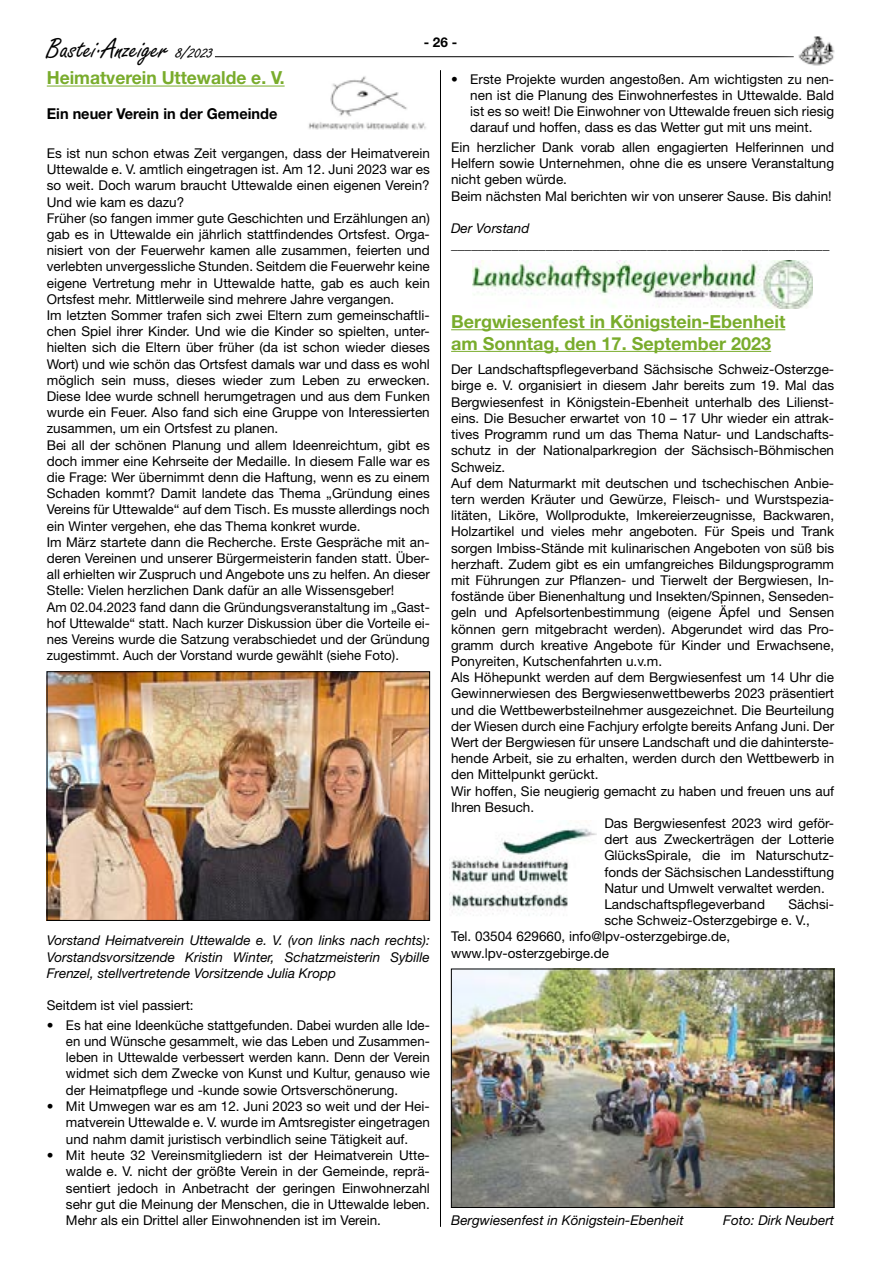
<style>
.page{position:relative;width:881px;height:1263px;background:#fff}
.page>*{position:absolute;margin:0;border:0;box-sizing:border-box;transform-origin:0 0}
.t1{font:28.5px "Freestyle Script";color:#000}
.t2{font:700 18px/21.6px "Helvetica Neue LT";color:#79ac2c}
.t3{font:700 15px "Helvetica Neue LT";color:#000}
.t4{font:13.5px/16.2px "Helvetica Neue LT";color:#000;text-align:justify}
.t5{font:italic 13.5px/16.2px "Helvetica Neue LT";color:#000}
.t6{font:700 13.5px "Helvetica Neue LT";color:#000}
.s1{font-size:18px}
</style>
<div class="page">
<hr style="left:215px;top:56px;width:578px;height:1px;background:#000">
<hr style="left:440px;top:70px;width:1px;height:1157px;background:#000">
<div style="left:768px;top:5px;width:96px;height:91px;background:#fff"></div>
<img style="left:798px;top:36px;width:35px;height:29px">
<img style="left:472px;top:260px;width:340px;height:48px">
<hr style="left:451px;top:329px;width:334px;height:1px;background:#79ac2c">
<hr style="left:451px;top:351px;width:319px;height:1px;background:#79ac2c">
<img style="left:453px;top:971px;width:378px;height:235px">
<div style="left:451px;top:969px;width:382px;height:239px;border:1px solid #000"></div>
<hr style="left:47px;top:86px;width:237px;height:1px;background:#79ac2c">
<img style="left:49px;top:673px;width:378px;height:246px">
<div style="left:47px;top:671px;width:382px;height:250px;border:1px solid #000"></div>
<img style="left:308px;top:76px;width:118px;height:54px">
<img style="left:449px;top:823px;width:147px;height:91px">
<h1 class="t1" style="left:47px;top:32px;width:167px">Bastei·Anzeiger <span class="s1">8/2023</span></h1>
<p class="t6" style="left:423px;top:34px;width:35px">- 26 -</p>
<p class="t4" style="left:470px;top:71px;width:365px;text-indent:-19px">• Erste Projekte wurden angestoßen. Am wichtigsten zu nen&shy;nen ist die Planung des Einwohnerfestes in Uttewalde. Bald ist es so weit! Die Einwohner von Uttewalde freuen sich riesig darauf und hoffen, dass es das Wetter gut mit uns meint.</p>
<p class="t4" style="left:451px;top:139px;width:384px;text-align:left">Ein herzlicher Dank vorab allen engagierten Helferinnen und Helfern sowie Unternehmen, ohne die es unsere Veranstaltung nicht geben würde.<br>Beim nächsten Mal berichten wir von unserer Sause. Bis dahin!</p>
<p class="t5" style="left:451px;top:220px;width:379px">Der Vorstand ________________________________________________________</p>
<h2 class="t2" style="left:47px;top:67px;width:239px">Heimatverein Uttewalde e. V.</h2>
<p class="t3" style="left:47px;top:105px;width:232px">Ein neuer Verein in der Gemeinde</p>
<p class="t4" style="left:47px;top:145px;width:384px;text-align:left">Es ist nun schon etwas Zeit vergangen, dass der Heimatverein Uttewalde e. V. amtlich eingetragen ist. Am 12. Juni 2023 war es so weit. Doch warum braucht Uttewalde einen eigenen Verein?<br>Und wie kam es dazu?<br>Früher (so fangen immer gute Geschichten und Erzählungen an) gab es in Uttewalde ein jährlich stattfindendes Ortsfest. Orga&shy;nisiert von der Feuerwehr kamen alle zusammen, feierten und verlebten unvergessliche Stunden. Seitdem die Feuerwehr keine eigene Vertretung mehr in Uttewalde hatte, gab es auch kein Ortsfest mehr. Mittlerweile sind mehrere Jahre vergangen.<br>Im letzten Sommer trafen sich zwei Eltern zum gemeinschaftli&shy;chen Spiel ihrer Kinder. Und wie die Kinder so spielten, unter&shy;hielten sich die Eltern über früher (da ist schon wieder dieses Wort) und wie schön das Ortsfest damals war und dass es wohl möglich sein muss, dieses wieder zum Leben zu erwecken.<br>Diese Idee wurde schnell herumgetragen und aus dem Funken wurde ein Feuer. Also fand sich eine Gruppe von Interessierten zusammen, um ein Ortsfest zu planen.<br>Bei all der schönen Planung und allem Ideenreichtum, gibt es doch immer eine Kehrseite der Medaille. In diesem Falle war es die Frage: Wer übernimmt denn die Haftung, wenn es zu einem Schaden kommt? Damit landete das Thema „Gründung eines Vereins für Uttewalde“ auf dem Tisch. Es musste allerdings noch ein Winter vergehen, ehe das Thema konkret wurde.<br>Im März startete dann die Recherche. Erste Gespräche mit an&shy;deren Vereinen und unserer Bürgermeisterin fanden statt. Über&shy;all erhielten wir Zuspruch und Angebote uns zu helfen. An dieser Stelle: Vielen herzlichen Dank dafür an alle Wissensgeber!<br>Am 02.04.2023 fand dann die Gründungsveranstaltung im „Gast&shy;hof Uttewalde“ statt. Nach kurzer Diskussion über die Vorteile ei&shy;nes Vereins wurde die Satzung verabschiedet und der Gründung zugestimmt. Auch der Vorstand wurde gewählt (siehe Foto).</p>
<h2 class="t2" style="left:451px;top:310px;width:335px">Bergwiesenfest in Königstein-Ebenheit am Sonntag, den 17. September 2023</h2>
<p class="t4" style="left:451px;top:361px;width:384px">Der Landschaftspflegeverband Sächsische Schweiz-Osterzge-</p>
<p class="t4" style="left:451px;top:377px;width:384px">birge e. V. organisiert in diesem Jahr bereits zum 19. Mal das</p>
<p class="t4" style="left:451px;top:394px;width:384px">Bergwiesenfest in Königstein-Ebenheit unterhalb des Lilienst-</p>
<p class="t4" style="left:451px;top:410px;width:384px">eins. Die Besucher erwartet von 10 – 17 Uhr wieder ein attrak-</p>
<p class="t4" style="left:451px;top:426px;width:384px">tives Programm rund um das Thema Natur- und Landschafts-</p>
<p class="t4" style="left:451px;top:442px;width:384px">schutz in der Nationalparkregion der Sächsisch-Böhmischen</p>
<p class="t4" style="left:451px;top:458px;width:56px">Schweiz.</p>
<p class="t4" style="left:451px;top:475px;width:384px">Auf dem Naturmarkt mit deutschen und tschechischen Anbie-</p>
<p class="t4" style="left:451px;top:491px;width:384px">tern werden Kräuter und Gewürze, Fleisch- und Wurstspezia-</p>
<p class="t4" style="left:451px;top:507px;width:384px">litäten, Liköre, Wollprodukte, Imkereierzeugnisse, Backwaren,</p>
<p class="t4" style="left:451px;top:523px;width:384px">Holzartikel und vieles mehr angeboten. Für Speis und Trank</p>
<p class="t4" style="left:451px;top:539px;width:384px">sorgen Imbiss-Stände mit kulinarischen Angeboten von süß bis</p>
<p class="t4" style="left:451px;top:556px;width:384px">herzhaft. Zudem gibt es ein umfangreiches Bildungsprogramm</p>
<p class="t4" style="left:451px;top:572px;width:384px">mit Führungen zur Pflanzen- und Tierwelt der Bergwiesen, In-</p>
<p class="t4" style="left:451px;top:588px;width:384px">fostände über Bienenhaltung und Insekten/Spinnen, Senseden-</p>
<p class="t4" style="left:451px;top:604px;width:384px">geln und Apfelsortenbestimmung (eigene Äpfel und Sensen</p>
<p class="t4" style="left:451px;top:620px;width:384px">können gern mitgebracht werden). Abgerundet wird das Pro-</p>
<p class="t4" style="left:451px;top:637px;width:384px">gramm durch kreative Angebote für Kinder und Erwachsene,</p>
<p class="t4" style="left:451px;top:653px;width:212px">Ponyreiten, Kutschenfahrten u.v.m.</p>
<p class="t4" style="left:451px;top:669px;width:384px">Als Höhepunkt werden auf dem Bergwiesenfest um 14 Uhr die</p>
<p class="t4" style="left:451px;top:685px;width:384px">Gewinnerwiesen des Bergwiesenwettbewerbs 2023 präsentiert</p>
<p class="t4" style="left:451px;top:701px;width:384px">und die Wettbewerbsteilnehmer ausgezeichnet. Die Beurteilung</p>
<p class="t4" style="left:451px;top:718px;width:384px">der Wiesen durch eine Fachjury erfolgte bereits Anfang Juni. Der</p>
<p class="t4" style="left:451px;top:734px;width:384px">Wert der Bergwiesen für unsere Landschaft und die dahinterste-</p>
<p class="t4" style="left:451px;top:750px;width:384px">hende Arbeit, sie zu erhalten, werden durch den Wettbewerb in</p>
<p class="t4" style="left:451px;top:766px;width:149px">den Mittelpunkt gerückt.</p>
<p class="t4" style="left:451px;top:782px;width:384px">Wir hoffen, Sie neugierig gemacht zu haben und freuen uns auf</p>
<p class="t4" style="left:451px;top:799px;width:85px">Ihren Besuch.</p>
<p class="t4" style="left:604px;top:815px;width:231px">Das Bergwiesenfest 2023 wird geför-</p>
<p class="t4" style="left:604px;top:831px;width:231px">dert aus Zweckerträgen der Lotterie</p>
<p class="t4" style="left:604px;top:847px;width:231px">GlücksSpirale, die im Naturschutz-</p>
<p class="t4" style="left:604px;top:863px;width:231px">fonds der Sächsischen Landesstiftung</p>
<p class="t4" style="left:604px;top:880px;width:222px">Natur und Umwelt verwaltet werden.</p>
<p class="t4" style="left:604px;top:896px;width:162px">Landschaftspflegeverband</p>
<p class="t4" style="left:788px;top:896px;width:47px">Sächsi-</p>
<p class="t4" style="left:604px;top:912px;width:207px">sche Schweiz-Osterzgebirge e. V.,</p>
<p class="t4" style="left:451px;top:928px;width:280px">Tel. 03504 629660, info@lpv-osterzgebirge.de,</p>
<p class="t4" style="left:451px;top:944px;width:159px">www.lpv-osterzgebirge.de</p>
<p class="t5" style="left:47px;top:932px;width:384px;text-align:justify">Vorstand Heimatverein Uttewalde e. V. (von links nach rechts):<br>Vorstandsvorsitzende Kristin Winter, Schatzmeisterin Sybille Frenzel, stellvertretende Vorsitzende Julia Kropp</p>
<p class="t4" style="left:47px;top:997px;width:148px">Seitdem ist viel passiert:</p>
<p class="t4" style="left:66px;top:1017px;width:365px;text-indent:-19px">• Es hat eine Ideenküche stattgefunden. Dabei wurden alle Ide&shy;en und Wünsche gesammelt, wie das Leben und Zusammen&shy;leben in Uttewalde verbessert werden kann. Denn der Verein widmet sich dem Zwecke von Kunst und Kultur, genauso wie der Heimatpflege und -kunde sowie Ortsverschönerung.</p>
<p class="t4" style="left:66px;top:1098px;width:365px;text-indent:-19px">• Mit Umwegen war es am 12. Juni 2023 so weit und der Hei&shy;matverein Uttewalde e. V. wurde im Amtsregister eingetragen und nahm damit juristisch verbindlich seine Tätigkeit auf.</p>
<p class="t4" style="left:66px;top:1147px;width:365px;text-indent:-19px">• Mit heute 32 Vereinsmitgliedern ist der Heimatverein Utte&shy;walde e. V. nicht der größte Verein in der Gemeinde, reprä&shy;sentiert jedoch in Anbetracht der geringen Einwohnerzahl sehr gut die Meinung der Menschen, die in Uttewalde leben.<br>Mehr als ein Drittel aller Einwohnenden ist im Verein.</p>
<p class="t5" style="left:451px;top:1212px;width:234px">Bergwiesenfest in Königstein-Ebenheit</p>
<p class="t5" style="left:723px;top:1212px;width:112px">Foto: Dirk Neubert</p>
</div>
